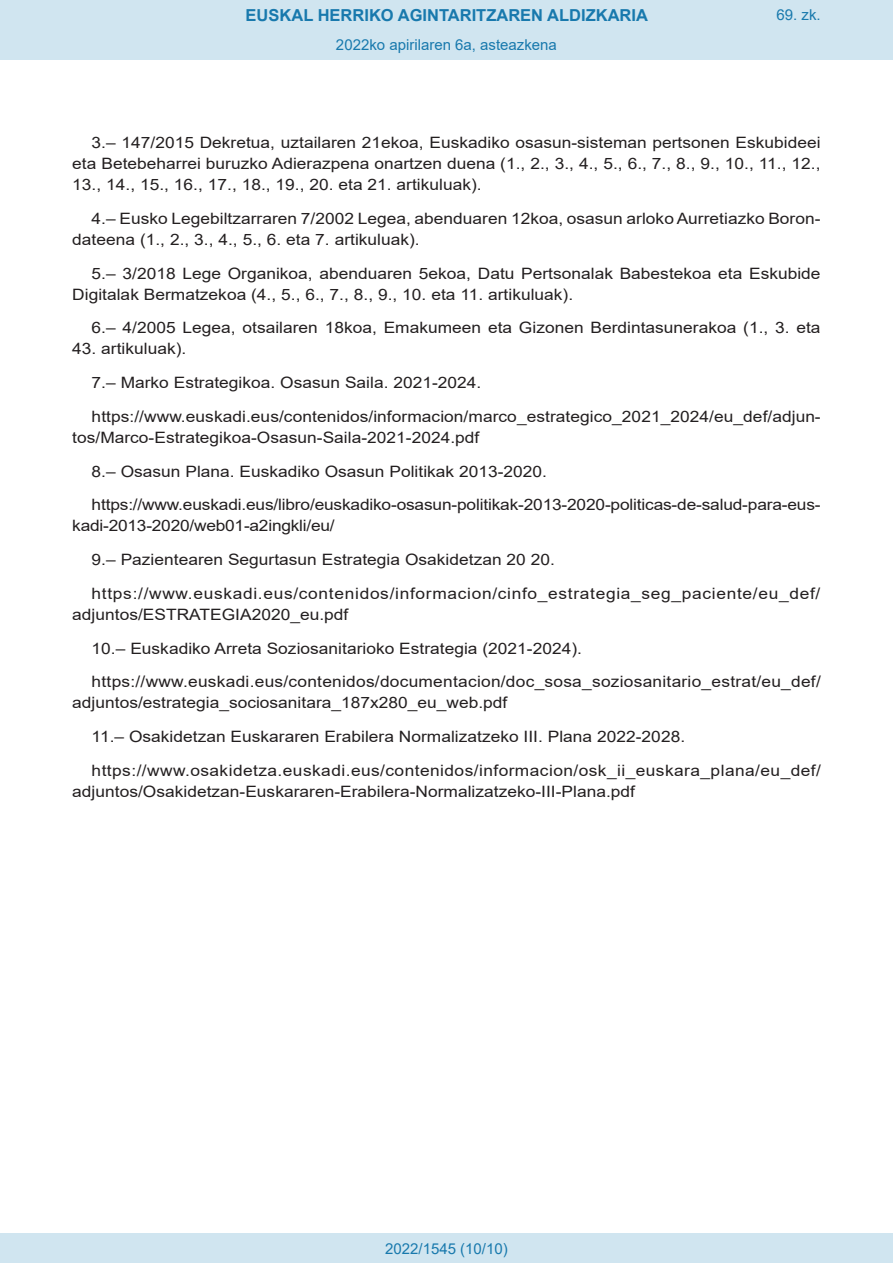
<style>
.page{position:relative;width:893px;height:1263px;background:#fff}
.page>*{position:absolute;margin:0;border:0;box-sizing:border-box;transform-origin:0 0}
.t1{font:700 16.5px "Arial";color:#1879ad}
.BOPVDetalle{font:15.6px/21px "Arial";color:#231f20;scale:1.11 1}
.BOPVDetalle-2{font:15.6px/21px "Arial";letter-spacing:.025em;color:#231f20;scale:1.11 1}
.BOPVDetalle-3{font:15.6px/21px "Arial";letter-spacing:.04em;color:#231f20;scale:1.11 1}
.Paginacion_Centro{font:15px "Arial";color:#1879ad}
</style>
<div class="page">
<div style="left:0;top:0;width:893px;height:60px;background:#d0e5f0"></div>
<div style="left:0;top:1233px;width:893px;height:30px;background:#d0e5f0"></div>
<p class="t1" style="left:246px;top:3px;width:404px">EUSKAL HERRIKO AGINTARITZAREN ALDIZKARIA</p>
<p class="Paginacion_Centro" style="left:336px;top:35px;width:222px">2022ko apirilaren 6a, asteazkena</p>
<p class="Paginacion_Centro" style="left:776px;top:5px;width:46px">69. zk.</p>
<p class="BOPVDetalle" style="left:72px;top:132px;width:676px;text-align:justify;text-indent:19px">3.– 147/2015 Dekretua, uztailaren 21ekoa, Euskadiko osasun-sisteman pertsonen Eskubideei eta Betebeharrei buruzko Adierazpena onartzen duena (1., 2., 3., 4., 5., 6., 7., 8., 9., 10., 11., 12., 13., 14., 15., 16., 17., 18., 19., 20. eta 21. artikuluak).</p>
<p class="BOPVDetalle" style="left:72px;top:208px;width:676px;text-indent:19px">4.– Eusko Legebiltzarraren 7/2002 Legea, abenduaren 12koa, osasun arloko Aurretiazko Boron&shy;dateena (1., 2., 3., 4., 5., 6. eta 7. artikuluak).</p>
<p class="BOPVDetalle" style="left:72px;top:263px;width:676px;text-indent:19px">5.– 3/2018 Lege Organikoa, abenduaren 5ekoa, Datu Pertsonalak Babestekoa eta Eskubide<br>Digitalak Bermatzekoa (4., 5., 6., 7., 8., 9., 10. eta 11. artikuluak).</p>
<p class="BOPVDetalle" style="left:92px;top:317px;width:658px">6.– 4/2005 Legea, otsailaren 18koa, Emakumeen eta Gizonen Berdintasunerakoa (1., 3. eta</p>
<p class="BOPVDetalle" style="left:72px;top:338px;width:104px">43. artikuluak).</p>
<p class="BOPVDetalle" style="left:92px;top:372px;width:353px">7.– Marko Estrategikoa. Osasun Saila. 2021-2024.</p>
<p class="BOPVDetalle" style="left:72px;top:406px;width:676px;text-indent:19px">https://www.euskadi.eus/contenidos/informacion/marco_estrategico_2021_2024/eu_def/adjun&shy;tos/Marco-Estrategikoa-Osasun-Saila-2021-2024.pdf</p>
<p class="BOPVDetalle" style="left:92px;top:461px;width:412px">8.– Osasun Plana. Euskadiko Osasun Politikak 2013-2020.</p>
<p class="BOPVDetalle" style="left:72px;top:494px;width:676px;text-indent:19px">https://www.euskadi.eus/libro/euskadiko-osasun-politikak-2013-2020-politicas-de-salud-para-eus&shy;kadi-2013-2020/web01-a2ingkli/eu/</p>
<p class="BOPVDetalle" style="left:92px;top:549px;width:419px">9.– Pazientearen Segurtasun Estrategia Osakidetzan 20 20.</p>
<p class="BOPVDetalle-3" style="left:72px;top:583px;width:675px;text-indent:19px">https://www.euskadi.eus/contenidos/informacion/cinfo_estrategia_seg_paciente/eu_def/ adjuntos/ESTRATEGIA2020_eu.pdf</p>
<p class="BOPVDetalle" style="left:92px;top:638px;width:443px">10.– Euskadiko Arreta Soziosanitarioko Estrategia (2021-2024).</p>
<p class="BOPVDetalle" style="left:72px;top:671px;width:676px;text-indent:19px">https://www.euskadi.eus/contenidos/documentacion/doc_sosa_soziosanitario_estrat/eu_def/ adjuntos/estrategia_sociosanitara_187x280_eu_web.pdf</p>
<p class="BOPVDetalle" style="left:92px;top:726px;width:536px">11.– Osakidetzan Euskararen Erabilera Normalizatzeko III. Plana 2022-2028.</p>
<p class="BOPVDetalle-2" style="left:72px;top:760px;width:676px;text-indent:19px">https://www.osakidetza.euskadi.eus/contenidos/informacion/osk_ii_euskara_plana/eu_def/ adjuntos/Osakidetzan-Euskararen-Erabilera-Normalizatzeko-III-Plana.pdf</p>
<p class="Paginacion_Centro" style="left:385px;top:1238px;width:124px">2022/1545 (10/10)</p>
</div>
